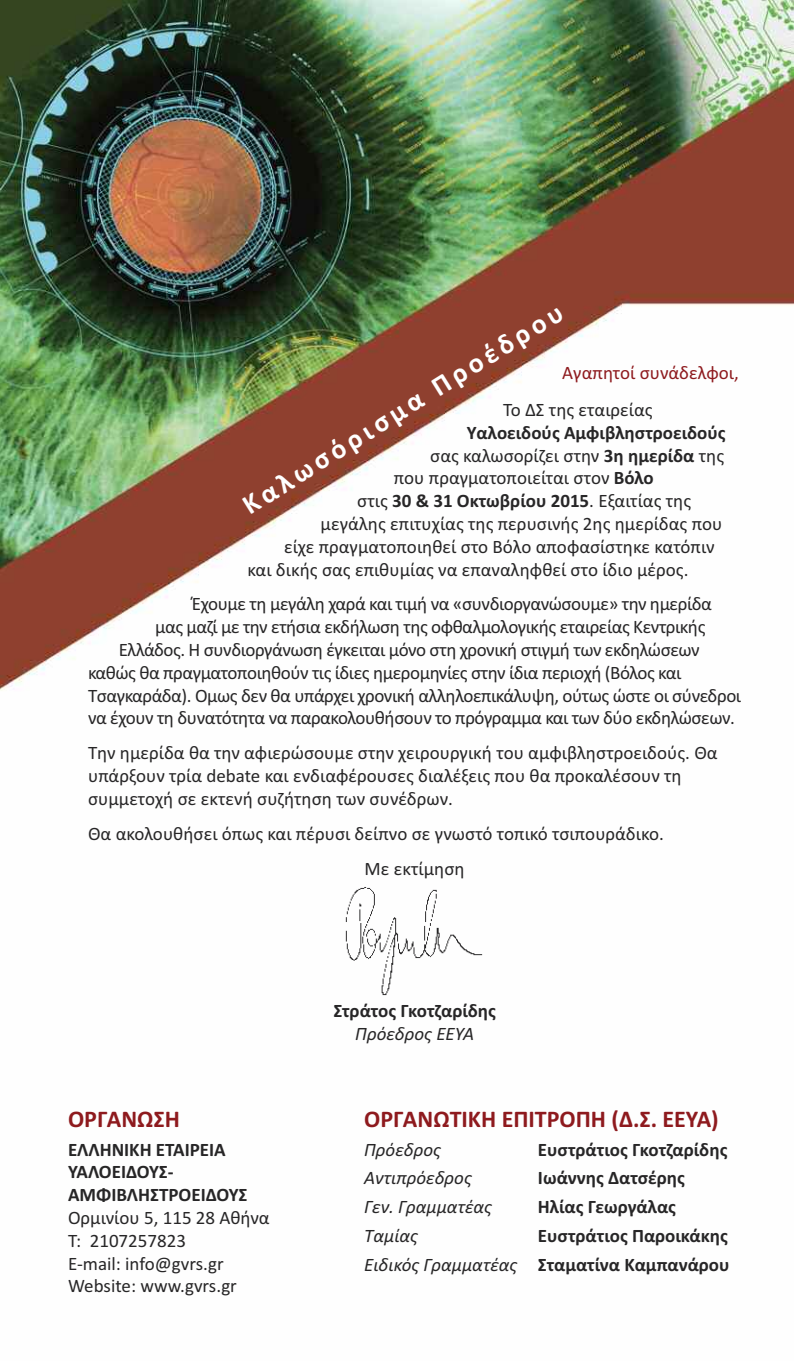
<style>
.page{position:relative;width:794px;height:1361px;background:#fff}
.page>*{position:absolute;margin:0;border:0;box-sizing:border-box;transform-origin:0 0}
.t1{font:700 28px "Calibri";color:#fff}
.t2{font:700 24px "Calibri";color:#8e1a1e}
.t3{font:19px/22.8px "Calibri";letter-spacing:-.01em;color:#272627}
.t4{font:700 19px/22.8px "Calibri";color:#272627;text-align:right}
.t5{font:italic 19px "Calibri";color:#272627}
.t6{font:19px "Calibri";color:#8e1a1e}
.s1{font-weight:700}
.s2{font-weight:400}
.s3{font-weight:400;font-style:italic}
</style>
<div class="page">
<img style="left:0;top:0;width:794px;height:691px">
<img style="left:345px;top:887px;width:138px;height:109px">
<h1 class="t1" style="left:236px;top:493px;width:374px;rotate:-32deg">Kαλωσόρισμα Προέδρου</h1>
<p class="t6" style="left:562px;top:361px;width:178px">Αγαπητοί συνάδελφοι,</p>
<p class="t3" style="left:503px;top:398px;width:151px">Το ΔΣ της εταιρείας</p>
<p class="t4" style="left:467px;top:421px;width:260px">Υαλοειδούς Aμφιβληστροειδούς</p>
<p class="t3" style="left:430px;top:444px;width:295px">σας καλωσορίζει στην <span class="s1">3η ημερίδα</span> της</p>
<p class="t3" style="left:394px;top:466px;width:262px">που πραγματοποιείται στον <span class="s1">Βόλο</span></p>
<p class="t4" style="left:357px;top:489px;width:335px"><span class="s2">στις</span> 30 &amp; 31 Οκτωβρίου 2015<span class="s2">. Εξαιτίας της</span></p>
<p class="t3" style="left:321px;top:512px;width:403px">μεγάλης επιτυχίας της περυσινής 2ης ημερίδας που</p>
<p class="t3" style="left:284px;top:535px;width:432px">είχε πραγματοποιηθεί στο Βόλο αποφασίστηκε κατόπιν</p>
<p class="t3" style="left:248px;top:558px;width:442px">και δικής σας επιθυμίας να επαναληφθεί στο ίδιο μέρος.</p>
<p class="t3" style="left:192px;top:592px;width:521px">Έχουμε τη μεγάλη χαρά και τιμή να «συνδιοργανώσουμε» την ημερίδα</p>
<p class="t3" style="left:155px;top:615px;width:551px">μας μαζί με την ετήσια εκδήλωση της οφθαλμολογικής εταιρείας Κεντρικής</p>
<p class="t3" style="left:119px;top:638px;width:582px">Ελλάδος. Η συνδιοργάνωση έγκειται μόνο στη χρονική στιγμή των εκδηλώσεων</p>
<p class="t3" style="left:88px;top:661px;width:595px">καθώς θα πραγματοποιηθούν τις ίδιες ημερομηνίες στην ίδια περιοχή (Βόλος και</p>
<p class="t3" style="left:88px;top:684px;width:654px">Τσαγκαράδα). Ομως δεν θα υπάρχει χρονική αλληλοεπικάλυψη, ούτως ώστε οι σύνεδροι</p>
<p class="t3" style="left:88px;top:706px;width:648px">να έχουν τη δυνατότητα να παρακολουθήσουν το πρόγραμμα και των δύο εκδηλώσεων.</p>
<p class="t3" style="left:88px;top:741px;width:631px">Την ημερίδα θα την αφιερώσουμε στην χειρουργική του αμφιβληστροειδούς. Θα υπάρξουν τρία debate και ενδιαφέρουσες διαλέξεις που θα προκαλέσουν τη συμμετοχή σε εκτενή συζήτηση των συνέδρων.</p>
<p class="t3" style="left:365px;top:816px;width:301px;line-height:34.8px;text-indent:-277px">Θα ακολουθήσει όπως και πέρυσι δείπνο σε γνωστό τοπικό τσιπουράδικο.<br>Με εκτίμηση</p>
<p class="t2" style="left:68px;top:1104px;width:113px">ΟΡΓΑΝΩΣΗ</p>
<p class="t4" style="left:68px;top:1137px;width:181px;text-align:left">ΕΛΛΗΝΙΚΗ ΕΤΑΙΡΕΙΑ<br>ΥΑΛΟΕΙΔΟΥΣ-<br>ΑΜΦΙΒΛΗΣΤΡΟΕΙΔΟΥΣ</p>
<p class="t3" style="left:68px;top:1206px;width:203px">Ορμινίου 5, 115 28 Αθήνα<br>T: 2107257823<br>E-mail: info@gvrs.gr<br>Website: www.gvrs.gr</p>
<p class="t4" style="left:333px;top:999px;width:164px">Στράτος Γκοτζαρίδης</p>
<p class="t5" style="left:355px;top:1022px;width:120px">Πρόεδρος ΕΕΥΑ</p>
<p class="t2" style="left:364px;top:1104px;width:356px">ΟΡΓΑΝΩΤΙΚΗ ΕΠΙΤΡΟΠΗ (Δ.Σ. ΕΕΥΑ)</p>
<p class="t5" style="left:364px;top:1138px;width:78px">Πρόεδρος</p>
<p class="t4" style="left:538px;top:1137px;width:191px">Ευστράτιος Γκοτζαρίδης</p>
<p class="t5" style="left:364px;top:1166px;width:109px">Αντιπρόεδρος</p>
<p class="t4" style="left:538px;top:1166px;width:148px">Ιωάννης Δατσέρης</p>
<p class="t5" style="left:364px;top:1195px;width:129px">Γεν. Γραμματέας</p>
<p class="t4" style="left:538px;top:1195px;width:140px">Ηλίας Γεωργάλας</p>
<p class="t5" style="left:364px;top:1224px;width:55px">Ταμίας</p>
<p class="t4" style="left:364px;top:1221px;width:367px;line-height:28.8px">Ευστράτιος Παροικάκης<br><span class="s3">Ειδικός Γραμματέας</span> Σταματίνα Καμπανάρου</p>
</div>
